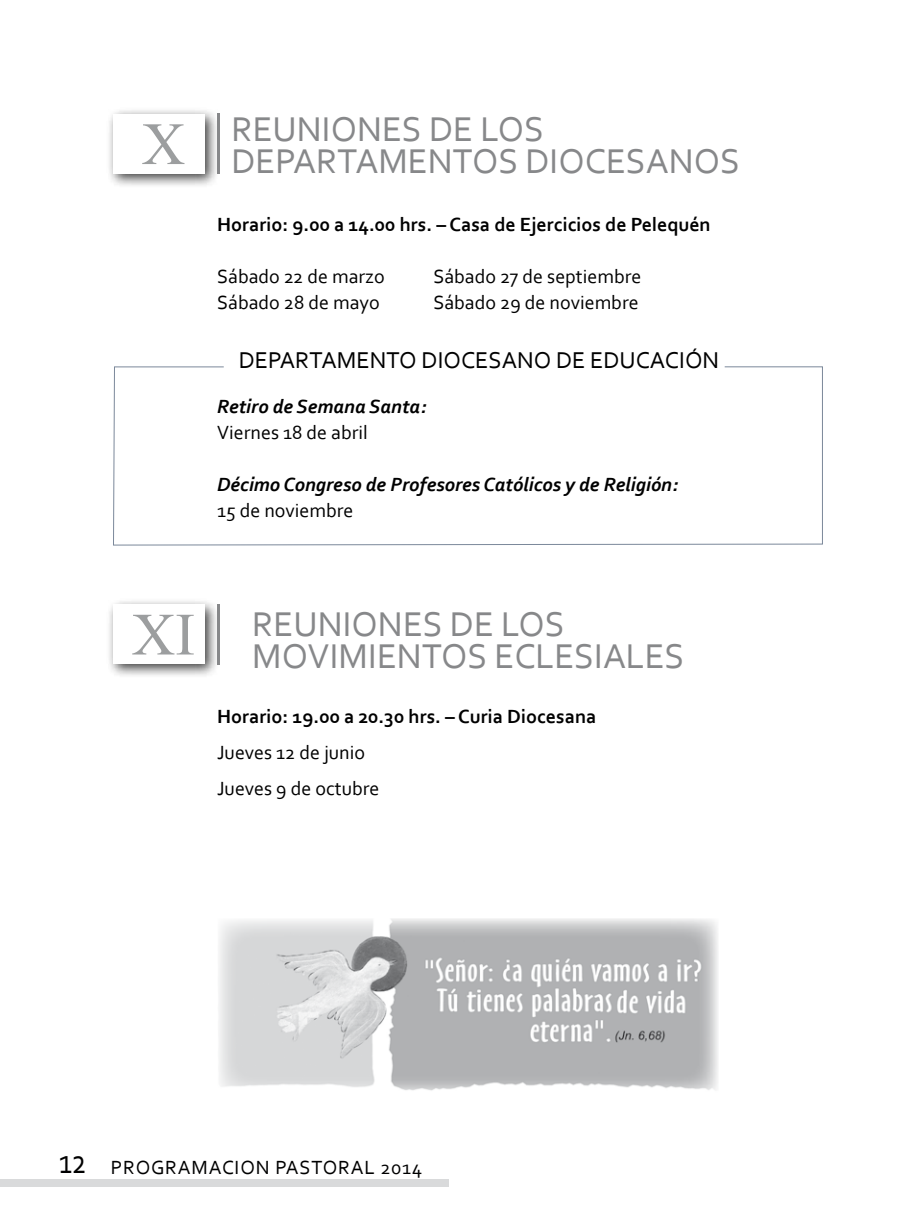
<style>
.page{position:relative;width:908px;height:1219px;background:#fff}
.page>*{position:absolute;margin:0;border:0;box-sizing:border-box;transform-origin:0 0}
.t1{font:36px/32px "Corbel";color:#87888a}
.t2{font:24px "Corbel";color:#000}
.t3{font:20px/36px "Corbel";color:#000}
.t4{font:700 20px "Corbel";color:#000}
.t5{font:italic 700 20px "Corbel";color:#000}
.t6{font:20px "Corbel";letter-spacing:.04em;color:#000}
.s1{font-family:"Times New Roman";font-size:60px;color:#9c9e9f}
.s2{font-size:36px}
</style>
<div class="page">
<div style="left:0;top:1179px;width:448px;height:8px;background:#d9dadb"></div>
<img style="left:219px;top:918px;width:499px;height:173px">
<div style="left:106px;top:107px;width:113px;height:81px;background:#000;opacity:.75"></div>
<div style="left:113px;top:114px;width:92px;height:59px;background:#fff"></div>
<hr style="left:217px;top:114px;width:2px;height:60px;background:#87888a">
<svg style="left:113px;top:366px;width:710px;height:180px"></svg>
<div style="left:106px;top:598px;width:113px;height:81px;background:#000;opacity:.75"></div>
<div style="left:113px;top:605px;width:92px;height:59px;background:#fff"></div>
<hr style="left:217px;top:604px;width:2px;height:60px;background:#87888a">
<h1 class="t1" style="left:231px;top:112px;width:509px;text-indent:-90px"><span class="s1">X</span> REUNIONES DE LOS<br>DEPARTAMENTOS DIOCESANOS</h1>
<p class="t4" style="left:217px;top:212px;width:495px">Horario: 9.00 a 14.00 hrs. – Casa de Ejercicios de Pelequén</p>
<p class="t3" style="left:217px;top:258px;width:169px">Sábado 22 de marzo</p>
<p class="t3" style="left:433px;top:258px;width:209px">Sábado 27 de septiembre</p>
<p class="t3" style="left:217px;top:284px;width:164px">Sábado 28 de mayo</p>
<p class="t3" style="left:433px;top:284px;width:207px">Sábado 29 de noviembre</p>
<p class="t2" style="left:239px;top:345px;width:482px">DEPARTAMENTO DIOCESANO DE EDUCACIÓN</p>
<p class="t5" style="left:217px;top:394px;width:211px">Retiro de Semana Santa:</p>
<p class="t3" style="left:217px;top:414px;width:152px">Viernes 18 de abril</p>
<p class="t5" style="left:217px;top:472px;width:462px">Décimo Congreso de Profesores Católicos y de Religión:</p>
<p class="t3" style="left:217px;top:492px;width:138px">15 de noviembre</p>
<h1 class="t1" style="left:252px;top:607px;width:433px;text-indent:-120px"><span class="s1">XI</span> REUNIONES DE LOS<br>MOVIMIENTOS ECLESIALES</h1>
<p class="t4" style="left:217px;top:704px;width:380px">Horario: 19.00 a 20.30 hrs. – Curia Diocesana</p>
<p class="t3" style="left:217px;top:734px;width:164px">Jueves 12 de junio<br>Jueves 9 de octubre</p>
<p class="t6" style="left:59px;top:1155px;width:364px"><span class="s2">12</span> PROGRAMACION PASTORAL 2014</p>
</div>
